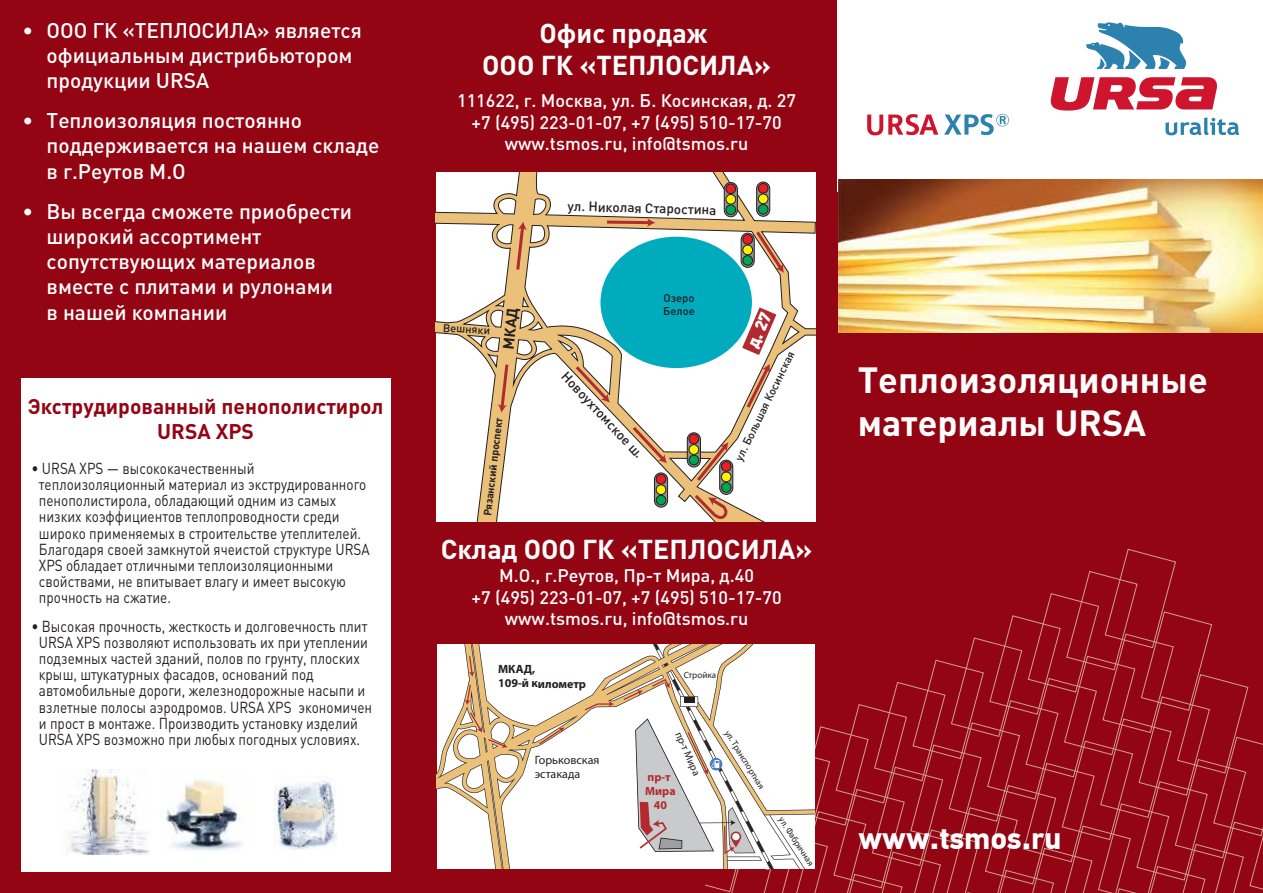
<style>
.page{position:relative;width:1263px;height:893px;background:#940513}
.page>*{position:absolute;margin:0;border:0;box-sizing:border-box;transform-origin:0 0}
.t1{font:700 36px/43.2px "DIN Pro";color:#fff}
.t2{font:31.5px "Din Text Pro PF Bold";color:#fff}
.t3{font:700 27px/32.4px "DIN Pro";color:#fff;text-align:center}
.t4{font:500 21px/25.2px "DIN Pro";color:#fff}
.t5{font:700 21px/25.2px "DIN Pro";color:#940513;text-align:center}
.t6{font:500 18px/21.6px "DIN Pro";color:#fff;text-align:center}
.t7{font:900 16.65px "DIN Pro";color:#fff}
.t8{font:15.75px/16.2px "DIN Pro";color:#231f20;scale:.86 1}
.t9{font:700 15px "DIN Pro";color:#231f20}
.t10{font:500 13.5px "DIN Pro";color:#231f20}
.t11{font:12px/14.4px "Myriad Pro";color:#231f20}
.t12{font:700 12px/14.4px "Myriad Pro";letter-spacing:-.005em;color:#231f20}
.t13{font:700 11.85px/14.2px "Myriad Pro";color:#b12a30;text-align:center}
.t14{font:500 11.25px/13.5px "DIN Pro";color:#231f20}
.t15{font:700 10.5px "DIN Pro";color:#231f20}
.t16{font:10.5px "Myriad Pro";color:#231f20}
.t17{font:9px "Myriad Pro";color:#231f20}
</style>
<div class="page">
<div style="left:21px;top:378px;width:370px;height:494px;background:#fff"></div>
<svg style="left:436px;top:172px;width:379px;height:350px"></svg>
<div style="left:600px;top:237px;width:152px;height:131px;background:#00abbe;border-radius:50%"></div>
<svg style="left:654px;top:473px;width:14px;height:34px"></svg>
<div style="left:654px;top:473px;width:14px;height:34px;border:1px solid #231f20;border-radius:7px"></div>
<div style="left:656px;top:474px;width:10px;height:10px;background:#ed1d24;border-radius:50%"></div>
<div style="left:656px;top:474px;width:10px;height:10px;border:1px solid #231f20;border-radius:50%"></div>
<div style="left:656px;top:485px;width:10px;height:9px;background:#fff200;border-radius:50%"></div>
<div style="left:656px;top:485px;width:10px;height:10px;border:1px solid #231f20;border-radius:50%"></div>
<div style="left:656px;top:495px;width:10px;height:10px;background:#00a651;border-radius:50%"></div>
<div style="left:656px;top:495px;width:10px;height:10px;border:1px solid #231f20;border-radius:50%"></div>
<svg style="left:720px;top:460px;width:13px;height:34px"></svg>
<div style="left:719px;top:460px;width:14px;height:35px;border:1px solid #231f20;border-radius:7px"></div>
<div style="left:721px;top:461px;width:10px;height:10px;border:1px solid #231f20;border-radius:50%"></div>
<div style="left:721px;top:472px;width:10px;height:10px;border:1px solid #231f20;border-radius:50%"></div>
<div style="left:721px;top:483px;width:10px;height:9px;background:#00a651;border-radius:50%"></div>
<div style="left:721px;top:482px;width:10px;height:10px;border:1px solid #231f20;border-radius:50%"></div>
<svg style="left:687px;top:433px;width:13px;height:34px"></svg>
<div style="left:687px;top:433px;width:14px;height:34px;border:1px solid #231f20;border-radius:7px"></div>
<div style="left:689px;top:434px;width:10px;height:10px;background:#ed1d24;border-radius:50%"></div>
<div style="left:689px;top:434px;width:10px;height:10px;border:1px solid #231f20;border-radius:50%"></div>
<div style="left:689px;top:445px;width:10px;height:9px;background:#fff200;border-radius:50%"></div>
<div style="left:689px;top:444px;width:10px;height:11px;border:1px solid #231f20;border-radius:50%"></div>
<div style="left:689px;top:455px;width:10px;height:10px;background:#00a651;border-radius:50%"></div>
<div style="left:689px;top:455px;width:10px;height:10px;border:1px solid #231f20;border-radius:50%"></div>
<svg style="left:757px;top:182px;width:13px;height:34px"></svg>
<div style="left:756px;top:182px;width:14px;height:34px;border:1px solid #231f20;border-radius:7px"></div>
<div style="left:758px;top:183px;width:10px;height:10px;background:#ed1d24;border-radius:50%"></div>
<div style="left:758px;top:183px;width:10px;height:10px;border:1px solid #231f20;border-radius:50%"></div>
<div style="left:758px;top:194px;width:10px;height:10px;background:#fff200;border-radius:50%"></div>
<div style="left:758px;top:194px;width:10px;height:10px;border:1px solid #231f20;border-radius:50%"></div>
<div style="left:758px;top:204px;width:10px;height:10px;background:#00a651;border-radius:50%"></div>
<div style="left:758px;top:204px;width:10px;height:10px;border:1px solid #231f20;border-radius:50%"></div>
<svg style="left:724px;top:183px;width:13px;height:34px"></svg>
<div style="left:724px;top:182px;width:13px;height:35px;border:1px solid #231f20;border-radius:7px"></div>
<div style="left:726px;top:184px;width:10px;height:10px;background:#ed1d24;border-radius:50%"></div>
<div style="left:726px;top:184px;width:10px;height:10px;border:1px solid #231f20;border-radius:50%"></div>
<div style="left:726px;top:194px;width:10px;height:10px;background:#fff200;border-radius:50%"></div>
<div style="left:726px;top:194px;width:10px;height:10px;border:1px solid #231f20;border-radius:50%"></div>
<div style="left:726px;top:205px;width:10px;height:10px;background:#00a651;border-radius:50%"></div>
<div style="left:726px;top:205px;width:10px;height:10px;border:1px solid #231f20;border-radius:50%"></div>
<svg style="left:741px;top:233px;width:13px;height:34px"></svg>
<div style="left:741px;top:233px;width:13px;height:35px;border:1px solid #231f20;border-radius:7px"></div>
<div style="left:743px;top:235px;width:9px;height:9px;background:#ed1d24;border-radius:50%"></div>
<div style="left:743px;top:234px;width:10px;height:10px;border:1px solid #231f20;border-radius:50%"></div>
<div style="left:743px;top:245px;width:9px;height:10px;background:#fff200;border-radius:50%"></div>
<div style="left:743px;top:245px;width:10px;height:10px;border:1px solid #231f20;border-radius:50%"></div>
<div style="left:743px;top:256px;width:9px;height:9px;background:#00a651;border-radius:50%"></div>
<div style="left:743px;top:255px;width:10px;height:10px;border:1px solid #231f20;border-radius:50%"></div>
<svg style="left:742px;top:307px;width:34px;height:48px"></svg>
<svg style="left:514px;top:221px;width:13px;height:52px"></svg>
<svg style="left:498px;top:361px;width:12px;height:52px"></svg>
<svg style="left:604px;top:218px;width:51px;height:9px"></svg>
<svg style="left:573px;top:363px;width:37px;height:40px"></svg>
<svg style="left:630px;top:424px;width:37px;height:39px"></svg>
<svg style="left:692px;top:492px;width:40px;height:30px"></svg>
<svg style="left:694px;top:442px;width:35px;height:42px"></svg>
<svg style="left:744px;top:364px;width:27px;height:47px"></svg>
<svg style="left:753px;top:228px;width:32px;height:45px"></svg>
<div style="left:838px;top:0;width:425px;height:191px;background:#fff"></div>
<img style="left:838px;top:180px;width:425px;height:153px">
<svg style="left:1165px;top:117px;width:74px;height:18px"></svg>
<svg style="left:1086px;top:22px;width:100px;height:47px"></svg>
<svg style="left:1050px;top:77px;width:167px;height:34px"></svg>
<svg style="left:867px;top:114px;width:71px;height:21px"></svg>
<svg style="left:944px;top:114px;width:65px;height:21px"></svg>
<img style="left:69px;top:770px;width:80px;height:84px">
<img style="left:165px;top:770px;width:78px;height:81px">
<img style="left:274px;top:778px;width:62px;height:72px">
<svg style="left:437px;top:644px;width:148px;height:225px;fill:#fff"></svg>
<svg style="left:469px;top:656px;width:6px;height:21px"></svg>
<svg style="left:465px;top:685px;width:6px;height:20px"></svg>
<svg style="left:470px;top:712px;width:12px;height:21px"></svg>
<svg style="left:488px;top:739px;width:20px;height:9px"></svg>
<svg style="left:539px;top:727px;width:25px;height:17px"></svg>
<svg style="left:585px;top:548px;width:678px;height:345px"></svg>
<h3 class="t4" style="left:47px;top:17px;width:317px;text-indent:-24px">• ООО ГК «ТЕПЛОСИЛА» является официальным дистрибьютором продукции URSA</h3>
<h3 class="t4" style="left:47px;top:107px;width:334px;text-indent:-24px">• Теплоизоляция постоянно поддерживается на нашем складе в г.Реутов М.О</h3>
<h3 class="t4" style="left:47px;top:198px;width:307px;text-indent:-24px">• Вы всегда сможете приобрести широкий ассортимент сопутствующих материалов вместе c плитами и рулонами<br>в нашей компании</h3>
<h3 class="t5" style="left:28px;top:393px;width:357px">Экструдированный пенополистирол<br>URSA XPS</h3>
<p class="t8" style="left:39px;top:459px;width:386px;text-indent:-8px">• URSA XPS — высококачественный теплоизоляционный материал из экструдированного пенополистирола, обладающий одним из самых низких коэффициентов теплопроводности среди широко применяемых в строительстве утеплителей.<br>Благодаря своей замкнутой ячеистой структуре URSA XPS обладает отличными теплоизоляционными свойствами, не впитывает влагу и имеет высокую прочность на сжатие.</p>
<p class="t8" style="left:39px;top:617px;width:389px;text-indent:-8px">• Высокая прочность, жесткость и долговечность плит URSA XPS позволяют использовать их при утеплении подземных частей зданий, полов по грунту, плоских крыш, штукатурных фасадов, оснований под автомобильные дороги, железнодорожные насыпи и взлетные полосы аэродромов. URSA XPS экономичен и прост в монтаже. Производить установку изделий URSA XPS возможно при любых погодных условиях.</p>
<h3 class="t3" style="left:482px;top:16px;width:290px">Офис продаж<br>ООО ГК «ТЕПЛОСИЛА»</h3>
<p class="t6" style="left:457px;top:89px;width:340px">111622, г. Москва, ул. Б. Косинская, д. 27 +7 (495) 223-01-07, +7 (495) 510-17-70 www.tsmos.ru, info@tsmos.ru</p>
<p class="t10" style="left:568px;top:196px;width:150px;rotate:2deg">ул. Николая Старостина</p>
<p class="t14" style="left:663px;top:291px;width:33px">Озеро<br>Белое</p>
<p class="t9" style="left:498px;top:348px;width:43px;rotate:-84deg">МКАД</p>
<p class="t7" style="left:741px;top:342px;width:38px;rotate:-67deg">д. 27</p>
<p class="t14" style="left:443px;top:320px;width:49px;rotate:3deg">Вешняки</p>
<p class="t14" style="left:732px;top:457px;width:122px;rotate:-64deg">ул. Большая Косинская</p>
<p class="t10" style="left:571px;top:368px;width:114px;rotate:47deg">Новоухтомское ш.</p>
<p class="t15" style="left:480px;top:515px;width:101px;rotate:-83deg">Рязанский проспект</p>
<h3 class="t3" style="left:441px;top:532px;width:373px">Склад ООО ГК «ТЕПЛОСИЛА»</h3>
<p class="t6" style="left:471px;top:564px;width:312px">М.О., г.Реутов, Пр-т Мира, д.40<br>+7 (495) 223-01-07, +7 (495) 510-17-70 www.tsmos.ru, info@tsmos.ru</p>
<p class="t12" style="left:498px;top:661px;width:89px">МКАД,<br>109-й километр</p>
<p class="t11" style="left:535px;top:753px;width:66px">Горьковская эстакада</p>
<p class="t17" style="left:684px;top:669px;width:34px">Стройка</p>
<p class="t16" style="left:684px;top:729px;width:48px;rotate:66deg">пр-т Мира</p>
<p class="t17" style="left:732px;top:728px;width:69px;rotate:58deg">ул. Транспортная</p>
<p class="t13" style="left:645px;top:769px;width:32px">пр-т<br>Мира<br>40</p>
<p class="t17" style="left:786px;top:814px;width:58px;rotate:57deg">ул. Фабричная</p>
<h1 class="t1" style="left:858px;top:357px;width:352px">Теплоизоляционные материалы URSA</h1>
<h2 class="t2" style="left:858px;top:819px;width:204px">www.tsmos.ru</h2>
</div>
